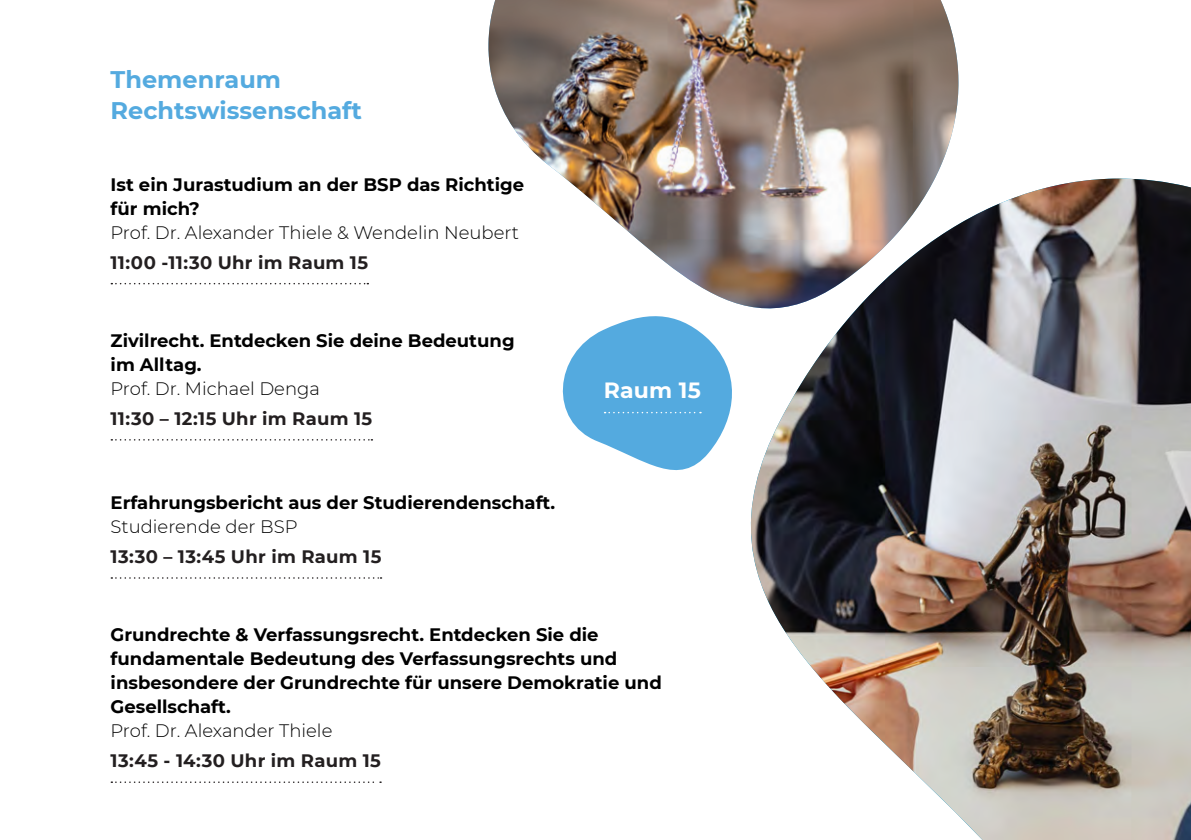
<style>
.page{position:relative;width:1191px;height:840px;background:#fff}
.page>*{position:absolute;margin:0;border:0;box-sizing:border-box;transform-origin:0 0}
.t1{font:700 24px/31px "Montserrat";color:#54aadf}
.t2{font:700 22px "Montserrat";letter-spacing:.005em;color:#fff}
.t3{font:700 18px/24px "Montserrat";color:#000}
.t4{font:300 18px "Montserrat";color:#000}
.t5{font:700 18px "Montserrat";letter-spacing:.02em;color:#231f20}
</style>
<div class="page">
<img style="left:750px;top:178px;width:441px;height:661px">
<svg style="left:750px;top:178px;width:248px;height:178px"></svg>
<img style="left:488px;top:0;width:500px;height:324px">
<svg style="left:548px;top:310px;width:195px;height:161px"></svg>
<svg style="left:111px;top:283px;width:257px;height:1px"></svg>
<svg style="left:111px;top:439px;width:261px;height:1px"></svg>
<svg style="left:111px;top:577px;width:270px;height:1px"></svg>
<svg style="left:111px;top:781px;width:270px;height:1px"></svg>
<h1 class="t1" style="left:111px;top:62px;width:253px">Themenraum<br>Rechtswissenschaft</h1>
<p class="t3" style="left:111px;top:171px;width:415px">Ist ein Jurastudium an der BSP das Richtige für mich?</p>
<p class="t4" style="left:111px;top:220px;width:410px">Prof. Dr. Alexander Thiele &amp; Wendelin Neubert</p>
<p class="t5" style="left:111px;top:249px;width:259px">11:00 -11:30 Uhr im Raum 15</p>
<p class="t3" style="left:111px;top:327px;width:405px">Zivilrecht. Entdecken Sie deine Bedeutung im Alltag.</p>
<p class="t4" style="left:111px;top:376px;width:211px">Prof. Dr. Michael Denga</p>
<p class="t5" style="left:111px;top:405px;width:263px">11:30 – 12:15 Uhr im Raum 15</p>
<p class="t3" style="left:111px;top:489px;width:446px">Erfahrungsbericht aus der Studierendenschaft.</p>
<p class="t4" style="left:111px;top:514px;width:188px">Studierende der BSP</p>
<p class="t5" style="left:111px;top:543px;width:272px">13:30 – 13:45 Uhr im Raum 15</p>
<p class="t2" style="left:604px;top:374px;width:99px">Raum 15</p>
<p class="t3" style="left:111px;top:621px;width:553px">Grundrechte &amp; Verfassungsrecht. Entdecken Sie die fundamentale Bedeutung des Verfassungsrechts und insbesondere der Grundrechte für unsere Demokratie und Gesellschaft.</p>
<p class="t4" style="left:111px;top:718px;width:223px">Prof. Dr. Alexander Thiele</p>
<p class="t5" style="left:111px;top:747px;width:272px">13:45 - 14:30 Uhr im Raum 15</p>
</div>
